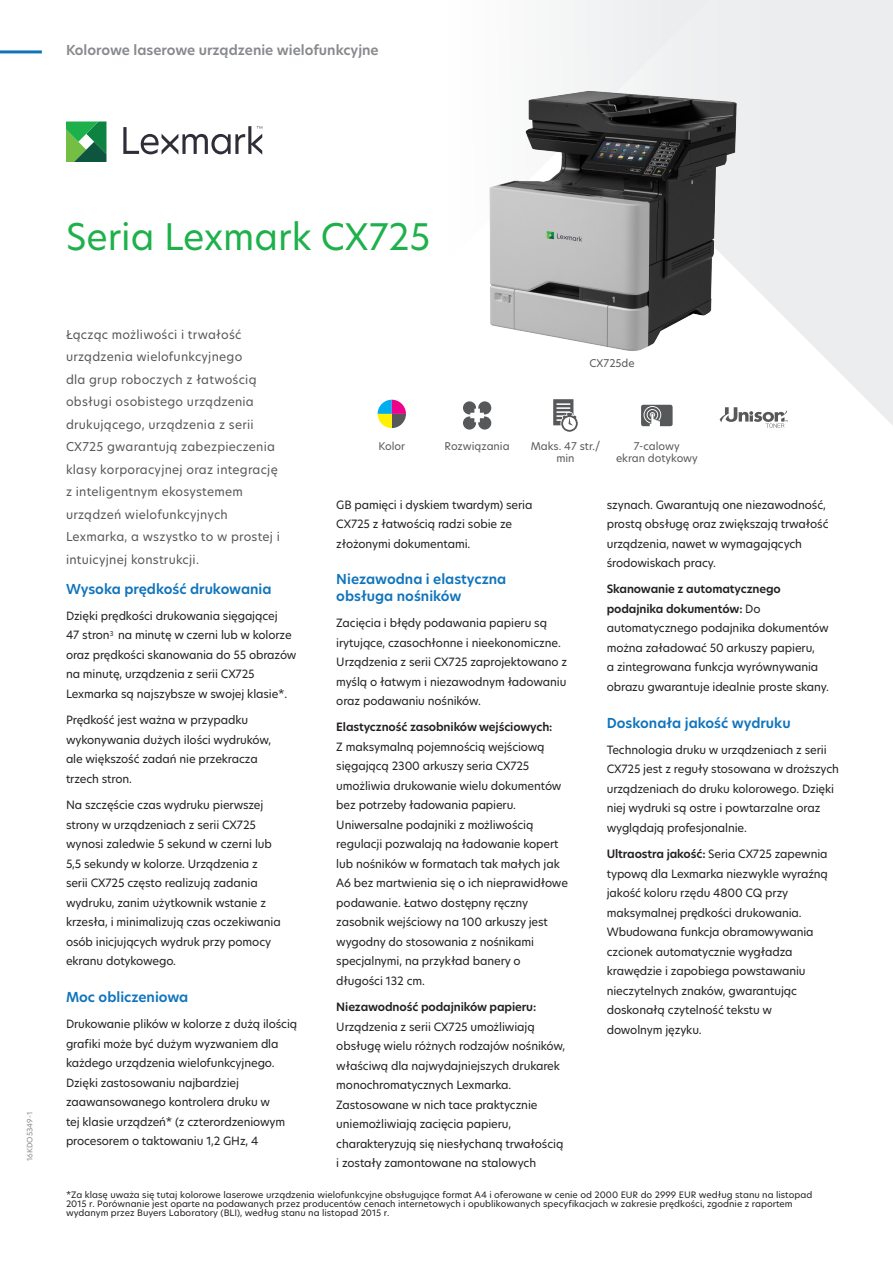
<style>
.page{position:relative;width:893px;height:1263px;background:#fff}
.page>*{position:absolute;margin:0;border:0;box-sizing:border-box;transform-origin:0 0}
.Header_Style_-_Level{font:36px "TP Hero";color:#1eb14b}
.Header_Style_-_Level-2{font:600 13.5px/16.5px "TP Hero";color:#1074bc}
.Document_Label_Style{font:600 13.5px "TP Hero";color:#87898c}
.Introduction_Paragra{font:12px/22.5px "TP Hero";letter-spacing:.02em;color:#57585a}
.Body_Copy{font:11.25px/19.5px "TP Hero";letter-spacing:-.01em;color:#231f20}
.Features_Icon_Labels{font:10.5px/12.6px "TP Hero";color:#57585a;text-align:center}
.Footnotes{font:8.7px/9px "TP Hero";color:#231f20}
.t1{font:7.2px "TP Hero";color:#87898c}
.s1{font-weight:600}
</style>
<div class="page">
<svg style="left:722px;top:0;width:171px;height:425px"></svg>
<svg style="left:377px;top:0;width:345px;height:427px"></svg>
<svg style="left:123px;top:126px;width:139px;height:28px"></svg>
<svg style="left:66px;top:121px;width:40px;height:41px;background:#3f9c55"></svg>
<hr style="left:0;top:50px;width:42px;height:3px;background:#1074bc">
<svg style="left:720px;top:407px;width:68px;height:21px"></svg>
<svg style="left:641px;top:405px;width:32px;height:21px"></svg>
<svg style="left:463px;top:401px;width:28px;height:29px"></svg>
<svg style="left:553px;top:399px;width:25px;height:33px"></svg>
<svg style="left:378px;top:400px;width:28px;height:28px"></svg>
<img style="left:477px;top:84px;width:270px;height:275px">
<p class="Document_Label_Style" style="left:66px;top:41px;width:314px">Kolorowe laserowe urządzenie wielofunkcyjne</p>
<p class="t1" style="left:25px;top:1161px;width:51px;rotate:-90deg">16KDO5349-1</p>
<p class="Header_Style_-_Level" style="left:66px;top:212px;width:366px">Seria Lexmark CX725</p>
<p class="Introduction_Paragra" style="left:66px;top:323px;width:216px">Łącząc możliwości i trwałość urządzenia wielofunkcyjnego<br>dla grup roboczych z łatwością obsługi osobistego urządzenia drukującego, urządzenia z serii<br>CX725 gwarantują zabezpieczenia klasy korporacyjnej oraz integrację z inteligentnym ekosystemem urządzeń wielofunkcyjnych<br>Lexmarka, a wszystko to w prostej i intuicyjnej konstrukcji.</p>
<p class="Header_Style_-_Level-2" style="left:66px;top:580px;width:207px">Wysoka prędkość drukowania</p>
<p class="Body_Copy" style="left:66px;top:606px;width:232px">Dzięki prędkości drukowania sięgającej<br>47 stron<sup>3</sup> na minutę w czerni lub w kolorze oraz prędkości skanowania do 55 obrazów na minutę, urządzenia z serii CX725<br>Lexmarka są najszybsze w swojej klasie*.</p>
<p class="Body_Copy" style="left:66px;top:710px;width:207px">Prędkość jest ważna w przypadku wykonywania dużych ilości wydruków, ale większość zadań nie przekracza trzech stron.</p>
<p class="Body_Copy" style="left:66px;top:795px;width:216px">Na szczęście czas wydruku pierwszej strony w urządzeniach z serii CX725 wynosi zaledwie 5 sekund w czerni lub 5,5 sekundy w kolorze. Urządzenia z serii CX725 często realizują zadania wydruku, zanim użytkownik wstanie z krzesła, i minimalizują czas oczekiwania osób inicjujących wydruk przy pomocy ekranu dotykowego.</p>
<p class="Header_Style_-_Level-2" style="left:66px;top:988px;width:124px">Moc obliczeniowa</p>
<p class="Body_Copy" style="left:66px;top:1014px;width:233px">Drukowanie plików w kolorze z dużą ilością grafiki może być dużym wyzwaniem dla każdego urządzenia wielofunkcyjnego.<br>Dzięki zastosowaniu najbardziej zaawansowanego kontrolera druku w<br>tej klasie urządzeń* (z czterordzeniowym procesorem o taktowaniu 1,2 GHz, 4</p>
<p class="Features_Icon_Labels" style="left:379px;top:439px;width:28px">Kolor</p>
<p class="Features_Icon_Labels" style="left:590px;top:357px;width:47px">CX725de</p>
<p class="Features_Icon_Labels" style="left:445px;top:439px;width:67px">Rozwiązania</p>
<p class="Features_Icon_Labels" style="left:531px;top:439px;width:71px">Maks. 47 str./ min</p>
<p class="Features_Icon_Labels" style="left:634px;top:439px;width:47px">7-calowy</p>
<p class="Features_Icon_Labels" style="left:616px;top:452px;width:83px">ekran dotykowy</p>
<p class="Body_Copy" style="left:336px;top:494px;width:198px">GB pamięci i dyskiem twardym) seria<br>CX725 z łatwością radzi sobie ze złożonymi dokumentami.</p>
<p class="Header_Style_-_Level-2" style="left:336px;top:571px;width:172px">Niezawodna i elastyczna obsługa nośników</p>
<p class="Body_Copy" style="left:336px;top:613px;width:232px">Zacięcia i błędy podawania papieru są irytujące, czasochłonne i nieekonomiczne.<br>Urządzenia z serii CX725 zaprojektowano z myślą o łatwym i niezawodnym ładowaniu oraz podawaniu nośników.</p>
<p class="Body_Copy" style="left:336px;top:717px;width:233px"><span class="s1">Elastyczność zasobników wejściowych:<br></span>Z maksymalną pojemnością wejściową sięgającą 2300 arkuszy seria CX725 umożliwia drukowanie wielu dokumentów bez potrzeby ładowania papieru.<br>Uniwersalne podajniki z możliwością regulacji pozwalają na ładowanie kopert lub nośników w formatach tak małych jak A6 bez martwienia się o ich nieprawidłowe podawanie. Łatwo dostępny ręczny zasobnik wejściowy na 100 arkuszy jest wygodny do stosowania z nośnikami specjalnymi, na przykład banery o długości 132 cm.</p>
<p class="Body_Copy" style="left:336px;top:997px;width:230px"><span class="s1">Niezawodność podajników papieru:<br></span>Urządzenia z serii CX725 umożliwiają obsługę wielu różnych rodzajów nośników, właściwą dla najwydajniejszych drukarek monochromatycznych Lexmarka.<br>Zastosowane w nich tace praktycznie uniemożliwiają zacięcia papieru, charakteryzują się niesłychaną trwałością i zostały zamontowane na stalowych</p>
<p class="Body_Copy" style="left:607px;top:494px;width:223px">szynach. Gwarantują one niezawodność, prostą obsługę oraz zwiększają trwałość urządzenia, nawet w wymagających środowiskach pracy.</p>
<p class="Body_Copy" style="left:607px;top:579px;width:224px"><span class="s1">Skanowanie z automatycznego podajnika dokumentów:</span> Do automatycznego podajnika dokumentów można załadować 50 arkuszy papieru,<br>a zintegrowana funkcja wyrównywania obrazu gwarantuje idealnie proste skany.</p>
<p class="Header_Style_-_Level-2" style="left:607px;top:714px;width:185px">Doskonała jakość wydruku</p>
<p class="Body_Copy" style="left:607px;top:740px;width:234px">Technologia druku w urządzeniach z serii CX725 jest z reguły stosowana w droższych urządzeniach do druku kolorowego. Dzięki niej wydruki są ostre i powtarzalne oraz wyglądają profesjonalnie.</p>
<p class="Body_Copy" style="left:607px;top:844px;width:223px"><span class="s1">Ultraostra jakość:</span> Seria CX725 zapewnia typową dla Lexmarka niezwykle wyraźną jakość koloru rzędu 4800 CQ przy maksymalnej prędkości drukowania.<br>Wbudowana funkcja obramowywania czcionek automatycznie wygładza krawędzie i zapobiega powstawaniu nieczytelnych znaków, gwarantując doskonałą czytelność tekstu w dowolnym języku.</p>
<p class="Footnotes" style="left:66px;top:1190px;width:748px">*Za klasę uważa się tutaj kolorowe laserowe urządzenia wielofunkcyjne obsługujące format A4 i oferowane w cenie od 2000 EUR do 2999 EUR według stanu na listopad<br>2015 r. Porównanie jest oparte na podawanych przez producentów cenach internetowych i opublikowanych specyfikacjach w zakresie prędkości, zgodnie z raportem wydanym przez Buyers Laboratory (BLI), według stanu na listopad 2015 r.</p>
</div>
